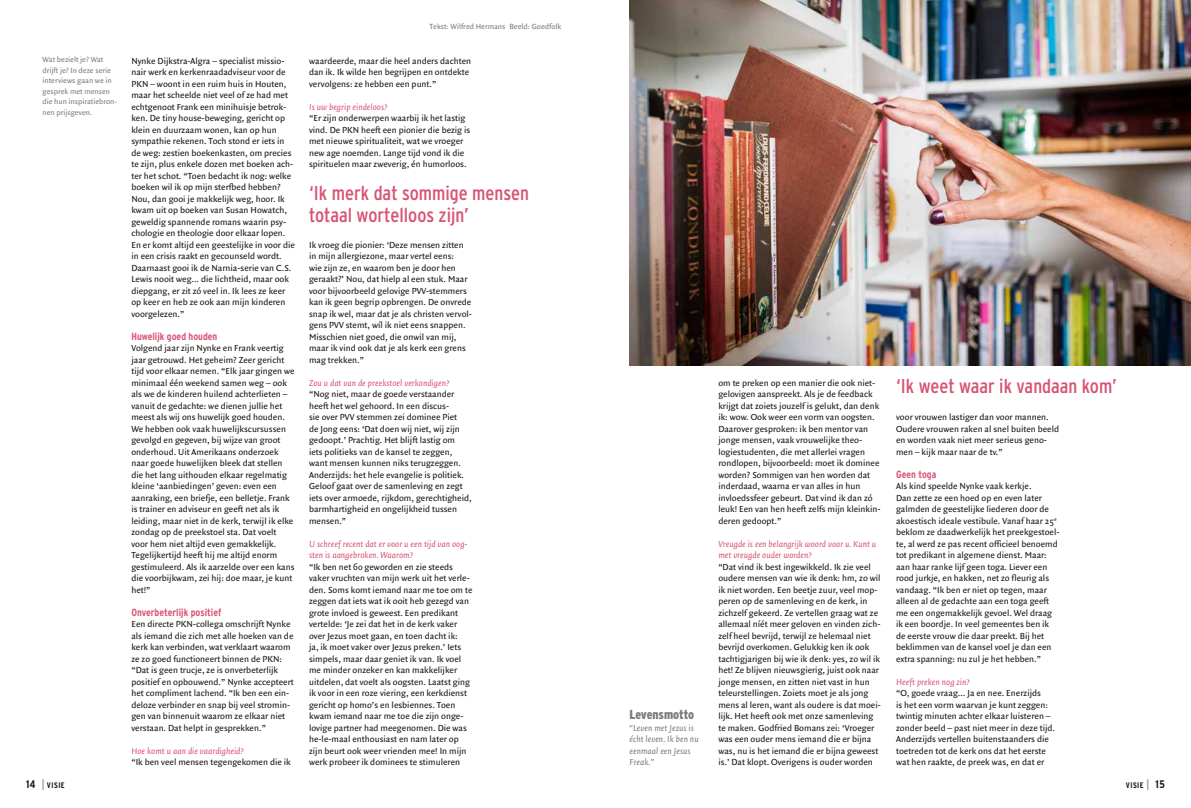
<style>
.page{position:relative;width:1191px;height:808px;background:#fff}
.page>*{position:absolute;margin:0;border:0;box-sizing:border-box;transform-origin:0 0}
.t1{font:condensed 20px/22px "Interstate";color:#d85374}
.t2{font:900 condensed 13px "Interstate";letter-spacing:-.005em;color:#7a7b7a}
.t3{font:700 condensed 10.4px "Interstate";color:#d85374}
.t4{font:9.4px/11.5px "Quadraat Sans";color:#181716}
.t5{font:italic 9.4px/11.5px "Quadraat Sans";color:#d85374}
.t6{font:italic 9.4px/11.5px "Quadraat Sans";color:#7a7b7a}
.t7{font:8px/10.5px "Quadraat Sans";color:#7a7b7a}
.t8{font:700 condensed 8px "Interstate";letter-spacing:.06em;color:#181716}
.s1{font-size:11px}
.s2{font-size:11px;color:#9c9c9d}
</style>
<div class="page">
<img style="left:629px;top:0;width:562px;height:366px">
<p class="t7" style="left:43px;top:55px;width:76px">Wat bezielt je? Wat drijft je? In deze serie interviews gaan we in gesprek met mensen die hun inspiratiebron&shy;nen prijsgeven.</p>
<p class="t4" style="left:131px;top:55px;width:165px">Nynke Dijkstra-Algra – specialist missio&shy;nair werk en kerkenraadadviseur voor de PKN – woont in een ruim huis in Houten, maar het scheelde niet veel of ze had met echtgenoot Frank een minihuisje betrok&shy;ken. De tiny house-beweging, gericht op klein en duurzaam wonen, kan op hun sympathie rekenen. Toch stond er iets in de weg: zestien boekenkasten, om precies te zijn, plus enkele dozen met boeken ach&shy;ter het schot. “Toen bedacht ik nog: welke boeken wil ik op mijn sterfbed hebben?<br>Nou, dan gooi je makkelijk weg, hoor. Ik kwam uit op boeken van Susan Howatch, geweldig spannende romans waarin psy&shy;chologie en theologie door elkaar lopen.<br>En er komt altijd een geestelijke in voor die in een crisis raakt en gecounseld wordt.<br>Daarnaast gooi ik de Narnia-serie van C.S.<br>Lewis nooit weg… die lichtheid, maar ook diepgang, er zit zó veel in. Ik lees ze keer op keer en heb ze ook aan mijn kinderen voorgelezen.”</p>
<p class="t3" style="left:131px;top:330px;width:87px">Huwelijk goed houden</p>
<p class="t4" style="left:131px;top:343px;width:165px">Volgend jaar zijn Nynke en Frank veertig jaar getrouwd. Het geheim? Zeer gericht tijd voor elkaar nemen. “Elk jaar gingen we minimaal één weekend samen weg – ook als we de kinderen huilend achterlieten – vanuit de gedachte: we dienen jullie het meest als wij ons huwelijk goed houden.<br>We hebben ook vaak huwelijkscursussen gevolgd en gegeven, bij wijze van groot onderhoud. Uit Amerikaans onderzoek naar goede huwelijken bleek dat stellen die het lang uithouden elkaar regelmatig kleine ‘aanbiedingen’ geven: even een aanraking, een briefje, een belletje. Frank is trainer en adviseur en geeft net als ik leiding, maar niet in de kerk, terwijl ik elke zondag op de preekstoel sta. Dat voelt voor hem niet altijd even gemakkelijk.<br>Tegelijkertijd heeft hij me altijd enorm gestimuleerd. Als ik aarzelde over een kans die voorbijkwam, zei hij: doe maar, je kunt het!”</p>
<p class="t3" style="left:131px;top:606px;width:92px">Onverbeterlijk positief</p>
<p class="t4" style="left:131px;top:619px;width:164px">Een directe PKN-collega omschrijft Nynke als iemand die zich met alle hoeken van de kerk kan verbinden, wat verklaart waarom ze zo goed functioneert binnen de PKN: “Dat is geen trucje, ze is onverbeterlijk positief en opbouwend.” Nynke accepteert het compliment lachend. “Ik ben een ein&shy;deloze verbinder en snap bij veel stromin&shy;gen van binnenuit waarom ze elkaar niet verstaan. Dat helpt in gesprekken.”</p>
<p class="t5" style="left:131px;top:745px;width:114px">Hoe komt u aan die vaardigheid?</p>
<p class="t4" style="left:131px;top:757px;width:161px">“Ik ben veel mensen tegengekomen die ik</p>
<p class="t7" style="left:429px;top:21px;width:133px">Tekst: Wilfred Hermans Beeld: Goedfolk</p>
<p class="t4" style="left:309px;top:55px;width:164px">waardeerde, maar die heel anders dachten dan ik. Ik wilde hen begrijpen en ontdekte vervolgens: ze hebben een punt.”</p>
<p class="t5" style="left:309px;top:101px;width:80px">Is uw begrip eindeloos?</p>
<p class="t4" style="left:309px;top:113px;width:163px">“Er zijn onderwerpen waarbij ik het lastig vind. De PKN heeft een pionier die bezig is met nieuwe spiritualiteit, wat we vroeger new age noemden. Lange tijd vond ik die spirituelen maar zweverig, én humorloos.</p>
<h1 class="t1" style="left:309px;top:182px;width:221px">‘Ik merk dat sommige mensen totaal wortelloos zijn’</h1>
<p class="t4" style="left:309px;top:239px;width:164px">Ik vroeg die pionier: ‘Deze mensen zitten in mijn allergiezone, maar vertel eens:<br>wie zijn ze, en waarom ben je door hen geraakt?’ Nou, dat hielp al een stuk. Maar voor bijvoorbeeld gelovige PVV-stemmers kan ik geen begrip opbrengen. De onvrede snap ik wel, maar dat je als christen vervol&shy;gens PVV stemt, wíl ik niet eens snappen.<br>Misschien niet goed, die onwil van mij, maar ik vind ook dat je als kerk een grens mag trekken.”</p>
<p class="t5" style="left:309px;top:377px;width:142px">Zou u dat van de preekstoel verkondigen?</p>
<p class="t4" style="left:309px;top:389px;width:164px">“Nog niet, maar de goede verstaander heeft het wel gehoord. In een discus-<br>sie over PVV stemmen zei dominee Piet<br>de Jong eens: ‘Dat doen wij niet, wij zijn gedoopt.’ Prachtig. Het blijft lastig om<br>iets politieks van de kansel te zeggen, want mensen kunnen niks terugzeggen.<br>Anderzijds: het hele evangelie is politiek.<br>Geloof gaat over de samenleving en zegt iets over armoede, rijkdom, gerechtigheid, barmhartigheid en ongelijkheid tussen mensen.”</p>
<p class="t5" style="left:309px;top:538px;width:159px">U schreef recent dat er voor u een tijd van oog&shy;sten is aangebroken. Waarom?</p>
<p class="t4" style="left:309px;top:561px;width:165px">“Ik ben net 60 geworden en zie steeds vaker vruchten van mijn werk uit het verle&shy;den. Soms komt iemand naar me toe om te zeggen dat iets wat ik ooit heb gezegd van grote invloed is geweest. Een predikant vertelde: ‘Je zei dat het in de kerk vaker over Jezus moet gaan, en toen dacht ik:<br>ja, ik moet vaker over Jezus preken.’ Iets simpels, maar daar geniet ik van. Ik voel me minder onzeker en kan makkelijker uitdelen, dat voelt als oogsten. Laatst ging ik voor in een roze viering, een kerkdienst gericht op homo’s en lesbiennes. Toen kwam iemand naar me toe die zijn onge&shy;lovige partner had meegenomen. Die was he-le-maal enthousiast en nam later op zijn beurt ook weer vrienden mee! In mijn werk probeer ik dominees te stimuleren</p>
<h2 class="t2" style="left:629px;top:707px;width:66px">Levensmotto</h2>
<p class="t6" style="left:629px;top:723px;width:71px">“Leven met Jezus is écht leven. Ik ben nu eenmaal een Jesus<br>Freak.”</p>
<p class="t4" style="left:718px;top:377px;width:164px">om te preken op een manier die ook niet&shy;gelovigen aanspreekt. Als je de feedback krijgt dat zoiets jouzelf is gelukt, dan denk ik: wow. Ook weer een vorm van oogsten.<br>Daarover gesproken: ik ben mentor van jonge mensen, vaak vrouwelijke theo&shy;logiestudenten, die met allerlei vragen rondlopen, bijvoorbeeld: moet ik dominee worden? Sommigen van hen worden dat inderdaad, waarna er van alles in hun invloedssfeer gebeurt. Dat vind ik dan zó leuk! Een van hen heeft zelfs mijn kleinkin&shy;deren gedoopt.”</p>
<p class="t5" style="left:718px;top:538px;width:159px">Vreugde is een belangrijk woord voor u. Kunt u met vreugde ouder worden?</p>
<p class="t4" style="left:718px;top:561px;width:164px">“Dat vind ik best ingewikkeld. Ik zie veel oudere mensen van wie ik denk: hm, zo wil ik niet worden. Een beetje zuur, veel mop&shy;peren op de samenleving en de kerk, in zichzelf gekeerd. Ze vertellen graag wat ze allemaal níét meer geloven en vinden zich&shy;zelf heel bevrijd, terwijl ze helemaal niet bevrijd overkomen. Gelukkig ken ik ook tachtigjarigen bij wie ik denk: yes, zo wil ik het! Ze blijven nieuwsgierig, juist ook naar jonge mensen, en zitten niet vast in hun teleurstellingen. Zoiets moet je als jong mens al leren, want als oudere is dat moei&shy;lijk. Het heeft ook met onze samenleving te maken. Godfried Bomans zei: ‘Vroeger was een ouder mens iemand die er bijna was, nu is het iemand die er bijna geweest is.’ Dat klopt. Overigens is ouder worden</p>
<h1 class="t1" style="left:896px;top:375px;width:222px">‘Ik weet waar ik vandaan kom’</h1>
<p class="t4" style="left:896px;top:412px;width:165px">voor vrouwen lastiger dan voor mannen.<br>Oudere vrouwen raken al snel buiten beeld en worden vaak niet meer serieus geno&shy;men – kijk maar naar de tv.”</p>
<p class="t3" style="left:896px;top:468px;width:42px">Geen toga</p>
<p class="t4" style="left:896px;top:481px;width:165px">Als kind speelde Nynke vaak kerkje.<br>Dan zette ze een hoed op en even later galmden de geestelijke liederen door de akoestisch ideale vestibule. Vanaf haar 25<sup>e </sup>beklom ze daadwerkelijk het preekgestoel&shy;te, al werd ze pas recent officieel benoemd tot predikant in algemene dienst. Maar: aan haar ranke lijf geen toga. Liever een rood jurkje, en hakken, net zo fleurig als vandaag. “Ik ben er niet op tegen, maar alleen al de gedachte aan een toga geeft me een ongemakkelijk gevoel. Wel draag ik een boordje. In veel gemeentes ben ik de eerste vrouw die daar preekt. Bij het beklimmen van de kansel voel je dan een extra spanning: nu zul je het hebben.”</p>
<p class="t5" style="left:896px;top:676px;width:75px">Heeft preken nog zin?</p>
<p class="t4" style="left:896px;top:687px;width:161px">“O, goede vraag… Ja en nee. Enerzijds<br>is het een vorm waarvan je kunt zeggen: twintig minuten achter elkaar luisteren – zonder beeld – past niet meer in deze tijd.<br>Anderzijds vertellen buitenstaanders die toetreden tot de kerk ons dat het eerste wat hen raakte, de preek was, en dat er</p>
<p class="t8" style="left:26px;top:781px;width:40px"><span class="s1">14</span> <span class="s2">|</span> VISIE</p>
<p class="t8" style="left:1125px;top:781px;width:40px">VISIE <span class="s2">|</span> <span class="s1">15</span></p>
</div>
